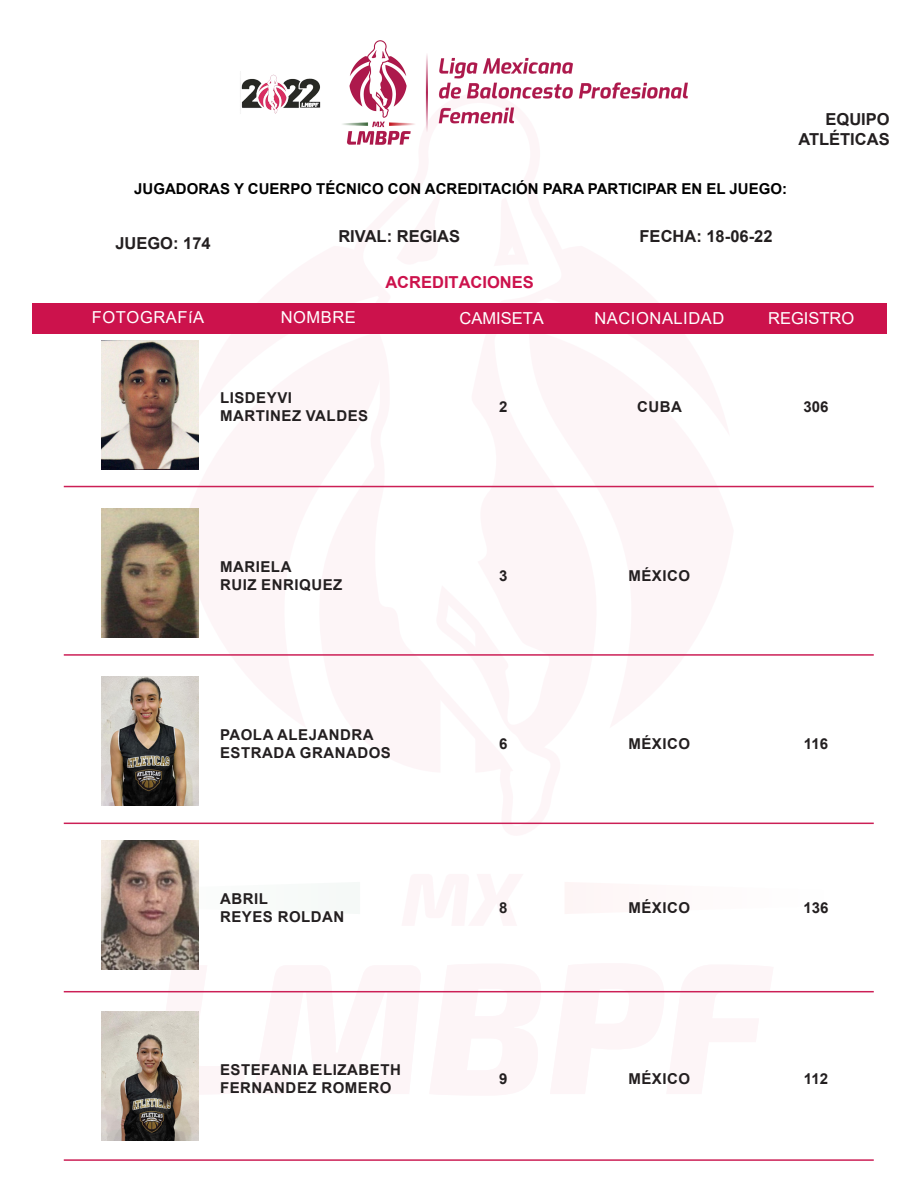
<style>
.page{position:relative;width:918px;height:1188px;background:#fff}
.page>*{position:absolute;margin:0;border:0;box-sizing:border-box;transform-origin:0 0}
.t1{font:700 16.5px/19.8px "Arial";color:#231f20;text-align:right}
.t2{font:16.5px "Arial";letter-spacing:.035em;color:#fff}
.t3{font:16.5px "Arial";color:#fff}
.t4{font:700 16.5px "Arial";color:#cc124c}
.t5{font:700 15px "Arial";letter-spacing:.035em;color:#231f20}
.t6{font:700 15px "Arial";color:#000}
</style>
<div class="page">
<svg style="left:146px;top:953px;width:639px;height:153px"></svg>
<svg style="left:101px;top:871px;width:98px;height:54px"></svg>
<svg style="left:360px;top:485px;width:204px;height:340px"></svg>
<div style="left:33px;top:303px;width:854px;height:31px;background:#cc124c"></div>
<img style="left:240px;top:40px;width:447px;height:105px">
<img style="left:102px;top:340px;width:96px;height:129px">
<hr style="left:64px;top:486px;width:810px;height:1px;background:#cc1f56">
<img style="left:102px;top:509px;width:96px;height:129px">
<hr style="left:64px;top:654px;width:810px;height:2px;background:#cc1f56">
<img style="left:102px;top:677px;width:96px;height:129px">
<hr style="left:64px;top:823px;width:810px;height:1px;background:#cc1f56">
<hr style="left:64px;top:991px;width:810px;height:1px;background:#cc1f56">
<img style="left:102px;top:841px;width:96px;height:129px">
<hr style="left:64px;top:1159px;width:810px;height:2px;background:#cc1f56">
<img style="left:102px;top:1012px;width:96px;height:129px">
<p class="t1" style="left:798px;top:110px;width:93px">EQUIPO<br>ATLÉTICAS</p>
<p class="t6" style="left:134px;top:178px;width:654px">JUGADORAS Y CUERPO TÉCNICO CON ACREDITACIÓN PARA PARTICIPAR EN EL JUEGO:</p>
<p class="t1" style="left:115px;top:233px;width:97px">JUEGO: 174</p>
<p class="t1" style="left:338px;top:227px;width:123px">RIVAL: REGIAS</p>
<p class="t1" style="left:640px;top:227px;width:134px">FECHA: 18-06-22</p>
<p class="t4" style="left:385px;top:271px;width:150px">ACREDITACIONES</p>
<p class="t2" style="left:92px;top:306px;width:114px">FOTOGRAFíA</p>
<p class="t2" style="left:281px;top:306px;width:77px">NOMBRE</p>
<p class="t3" style="left:460px;top:307px;width:86px">CAMISETA</p>
<p class="t3" style="left:768px;top:307px;width:88px">REGISTRO</p>
<p class="t2" style="left:594px;top:307px;width:131px">NACIONALIDAD</p>
<p class="t5" style="left:220px;top:388px;width:74px">LISDEYVI</p>
<p class="t5" style="left:220px;top:406px;width:150px">MARTINEZ VALDES</p>
<p class="t5" style="left:220px;top:556px;width:73px">MARIELA</p>
<p class="t5" style="left:220px;top:574px;width:124px">RUIZ ENRIQUEZ</p>
<p class="t5" style="left:220px;top:724px;width:155px">PAOLA ALEJANDRA</p>
<p class="t5" style="left:220px;top:742px;width:172px">ESTRADA GRANADOS</p>
<p class="t5" style="left:220px;top:888px;width:49px">ABRIL</p>
<p class="t5" style="left:220px;top:906px;width:126px">REYES ROLDAN</p>
<p class="t5" style="left:220px;top:1059px;width:182px">ESTEFANIA ELIZABETH</p>
<p class="t5" style="left:220px;top:1077px;width:173px">FERNANDEZ ROMERO</p>
<p class="t5" style="left:499px;top:397px;width:10px">2</p>
<p class="t5" style="left:637px;top:397px;width:46px">CUBA</p>
<p class="t5" style="left:804px;top:397px;width:27px">306</p>
<p class="t5" style="left:499px;top:565px;width:10px">3</p>
<p class="t5" style="left:628px;top:565px;width:63px">MÉXICO</p>
<p class="t5" style="left:499px;top:733px;width:10px">6</p>
<p class="t5" style="left:628px;top:733px;width:63px">MÉXICO</p>
<p class="t5" style="left:804px;top:733px;width:26px">116</p>
<p class="t5" style="left:499px;top:897px;width:10px">8</p>
<p class="t5" style="left:628px;top:897px;width:63px">MÉXICO</p>
<p class="t5" style="left:804px;top:897px;width:27px">136</p>
<p class="t5" style="left:499px;top:1068px;width:10px">9</p>
<p class="t5" style="left:628px;top:1068px;width:63px">MÉXICO</p>
<p class="t5" style="left:804px;top:1068px;width:26px">112</p>
</div>
